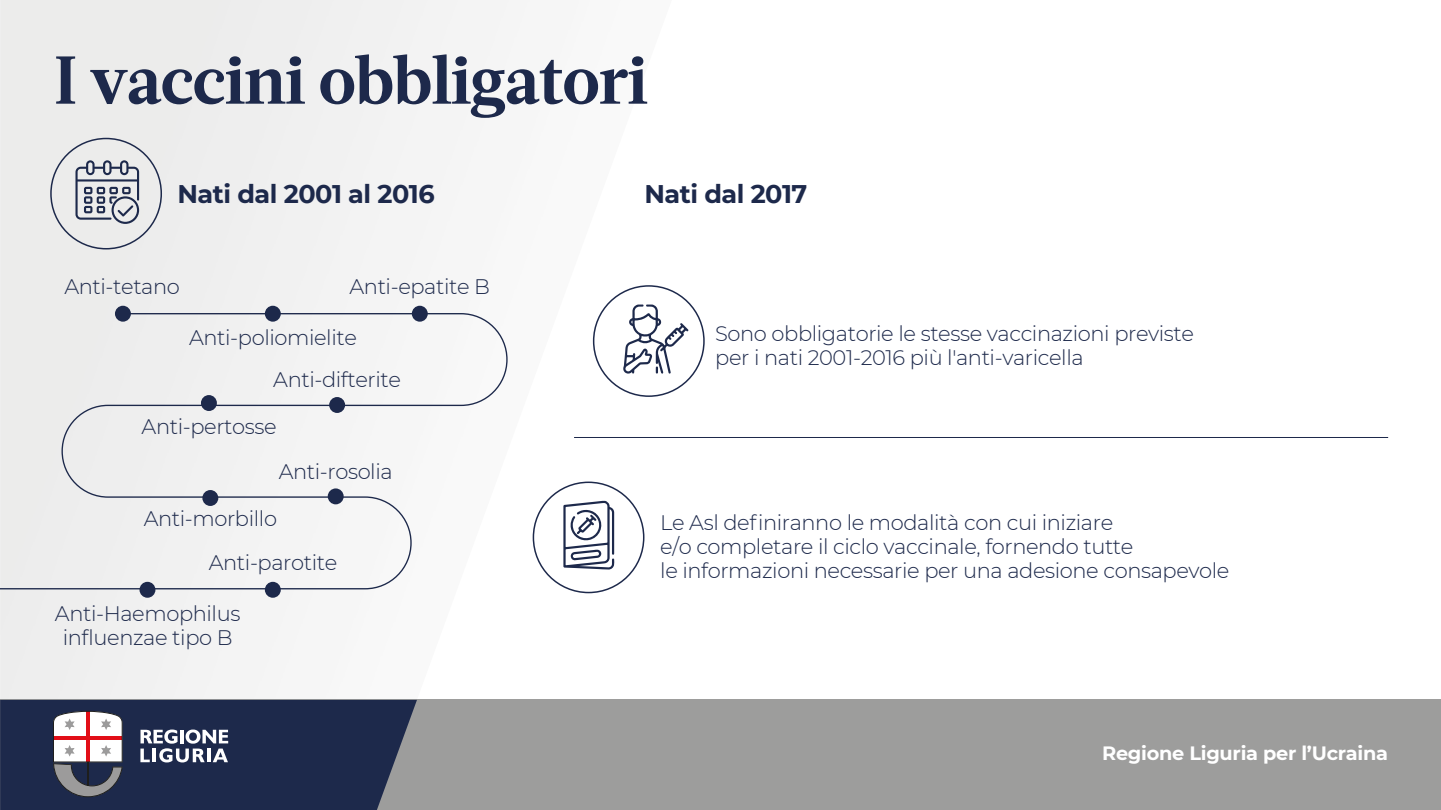
<style>
.page{position:relative;width:1441px;height:810px;background:#fff}
.page>*{position:absolute;margin:0;border:0;box-sizing:border-box;transform-origin:0 0}
.t1{font:700 67.5px "Acta";letter-spacing:-.02em;color:#1d294b}
.t2{font:700 25.5px "Montserrat";letter-spacing:-.02em;color:#1d294b}
.t3{font:300 21px/24px "Montserrat";letter-spacing:-.02em;color:#1d294b}
.t4{font:700 19.35px "Montserrat";letter-spacing:-.015em;color:#fff}
</style>
<div class="page">
<img style="left:0;top:0;width:671px;height:700px">
<div style="left:0;top:700px;width:1440px;height:110px;background:#9d9d9c"></div>
<svg style="left:0;top:700px;width:417px;height:110px;background:#3a425e"></svg>
<div style="left:50px;top:138px;width:112px;height:112px;border:2px solid #1d294b;border-radius:50%"></div>
<svg style="left:75px;top:160px;width:64px;height:64px;background:#acb0ba"></svg>
<div style="left:593px;top:285px;width:111px;height:112px;border:2px solid #1d294b;border-radius:50%"></div>
<div style="left:532px;top:482px;width:112px;height:111px;border:2px solid #1d294b;border-radius:50%"></div>
<svg style="left:563px;top:501px;width:51px;height:69px"></svg>
<div style="left:115px;top:306px;width:16px;height:16px;background:#1d294b;border-radius:50%"></div>
<div style="left:265px;top:306px;width:16px;height:16px;background:#1d294b;border-radius:50%"></div>
<div style="left:412px;top:306px;width:16px;height:16px;background:#1d294b;border-radius:50%"></div>
<div style="left:265px;top:582px;width:16px;height:16px;background:#1d294b;border-radius:50%"></div>
<div style="left:139px;top:582px;width:16px;height:16px;background:#1d294b;border-radius:50%"></div>
<div style="left:0;top:312px;width:508px;height:278px;background:#f2f2f2"></div>
<hr style="left:574px;top:437px;width:813px;height:1px;background:#1d294b">
<svg style="left:622px;top:305px;width:66px;height:69px"></svg>
<h1 class="t1" style="left:54px;top:40px;width:595px">I vaccini obbligatori</h1>
<p class="t2" style="left:177px;top:176px;width:259px">Nati dal 2001 al 2016</p>
<p class="t2" style="left:644px;top:176px;width:164px">Nati dal 2017</p>
<p class="t3" style="left:64px;top:274px;width:117px">Anti-tetano</p>
<p class="t3" style="left:349px;top:274px;width:142px">Anti-epatite B</p>
<p class="t3" style="left:273px;top:315px;width:129px;line-height:42.3px;text-indent:-84px">Anti-poliomielite<br>Anti-difterite</p>
<p class="t3" style="left:142px;top:414px;width:136px">Anti-pertosse</p>
<p class="t3" style="left:279px;top:459px;width:115px">Anti-rosolia</p>
<p class="t3" style="left:209px;top:497px;width:130px;line-height:43.2px;text-indent:-65px">Anti-morbillo<br>Anti-parotite</p>
<p class="t3" style="left:55px;top:601px;width:187px;text-align:center">Anti-Haemophilus influenzae tipo B</p>
<p class="t3" style="left:715px;top:321px;width:480px">Sono obbligatorie le stesse vaccinazioni previste per i nati 2001-2016 più l'anti-varicella</p>
<p class="t3" style="left:660px;top:510px;width:570px">Le Asl definiranno le modalità con cui iniziare<br>e/o completare il ciclo vaccinale, fornendo tutte<br>le informazioni necessarie per una adesione consapevole</p>
<p class="t4" style="left:1101px;top:739px;width:287px">Regione Liguria per l’Ucraina</p>
</div>
